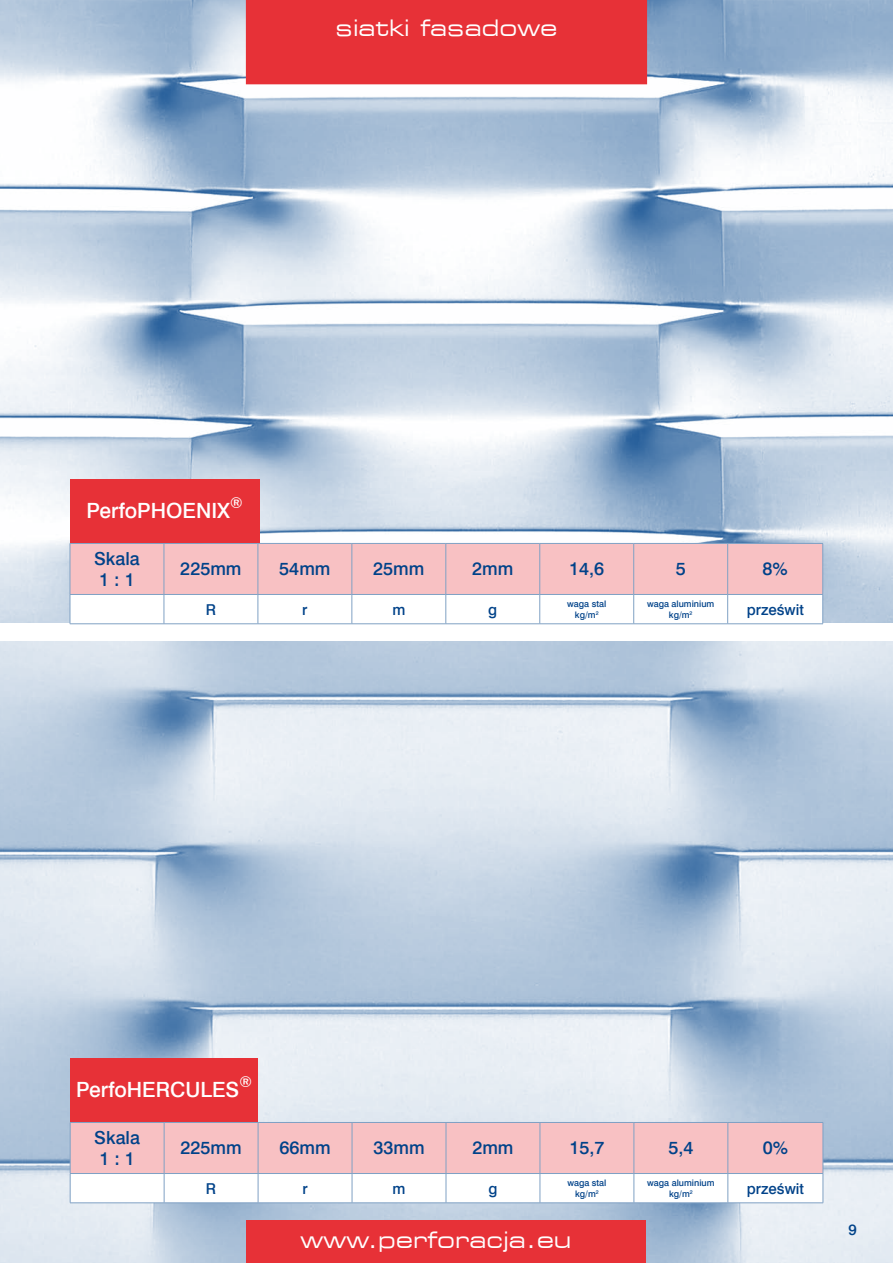
<style>
.page{position:relative;width:893px;height:1263px;background:#fff}
.page>*{position:absolute;margin:0;border:0;box-sizing:border-box;transform-origin:0 0}
.t1{font:22.5px "Square 721 Ex EU";color:#fff}
.t2{font:21px "Swis 721 Md EU";color:#fff}
.t3{font:18px/21.6px "Swis 721 Md EU";color:#004289}
.t4{font:15px "Swis 721 Md EU";color:#004289}
.t5{font:15px "Swis 721 Md EU";color:#fff}
.t6{font:9px/10.8px "Swis 721 Md EU";color:#004289;text-align:center}
</style>
<div class="page">
<img style="left:0;top:0;width:893px;height:1263px">
<div style="left:0;top:623px;width:893px;height:17px;background:#fff"></div>
<div style="left:70px;top:1058px;width:188px;height:63px;background:#e73137"></div>
<svg style="left:70px;top:543px;width:753px;height:81px"></svg>
<svg style="left:70px;top:1122px;width:754px;height:81px"></svg>
<div style="left:246px;top:0;width:401px;height:84px;background:#e73137"></div>
<div style="left:247px;top:1220px;width:399px;height:43px;background:#e73137"></div>
<div style="left:70px;top:479px;width:189px;height:64px;background:#e73137"></div>
<p class="t1" style="left:335px;top:14px;width:224px">siatki fasadowe</p>
<p class="t5" style="left:230px;top:493px;width:14px">®</p>
<p class="t2" style="left:86px;top:498px;width:145px">PerfoPHOENIX</p>
<p class="t3" style="left:94px;top:548px;width:47px">Skala<br>1 : 1</p>
<p class="t3" style="left:180px;top:559px;width:63px">225mm</p>
<p class="t3" style="left:279px;top:559px;width:53px">54mm</p>
<p class="t3" style="left:373px;top:559px;width:53px">25mm</p>
<p class="t3" style="left:472px;top:559px;width:43px">2mm</p>
<p class="t3" style="left:569px;top:559px;width:37px">14,6</p>
<p class="t3" style="left:676px;top:559px;width:12px">5</p>
<p class="t3" style="left:762px;top:559px;width:27px">8%</p>
<p class="t4" style="left:206px;top:600px;width:12px">R</p>
<p class="t4" style="left:302px;top:600px;width:7px">r</p>
<p class="t4" style="left:392px;top:600px;width:14px">m</p>
<p class="t4" style="left:488px;top:600px;width:11px">g</p>
<p class="t6" style="left:567px;top:599px;width:41px">waga stal kg/m<sup>2</sup></p>
<p class="t6" style="left:647px;top:599px;width:69px">waga aluminium kg/m<sup>2</sup></p>
<p class="t4" style="left:747px;top:600px;width:59px">prześwit</p>
<p class="t5" style="left:239px;top:1072px;width:14px">®</p>
<p class="t2" style="left:76px;top:1077px;width:165px">PerfoHERCULES</p>
<p class="t3" style="left:94px;top:1127px;width:47px">Skala<br>1 : 1</p>
<p class="t3" style="left:180px;top:1138px;width:63px">225mm</p>
<p class="t3" style="left:279px;top:1138px;width:53px">66mm</p>
<p class="t3" style="left:373px;top:1138px;width:53px">33mm</p>
<p class="t3" style="left:472px;top:1138px;width:43px">2mm</p>
<p class="t3" style="left:569px;top:1138px;width:37px">15,7</p>
<p class="t3" style="left:668px;top:1138px;width:27px">5,4</p>
<p class="t3" style="left:763px;top:1138px;width:27px">0%</p>
<p class="t4" style="left:206px;top:1179px;width:12px">R</p>
<p class="t4" style="left:302px;top:1179px;width:7px">r</p>
<p class="t4" style="left:393px;top:1179px;width:14px">m</p>
<p class="t4" style="left:488px;top:1179px;width:11px">g</p>
<p class="t6" style="left:567px;top:1178px;width:41px">waga stal kg/m<sup>2</sup></p>
<p class="t6" style="left:647px;top:1178px;width:69px">waga aluminium kg/m<sup>2</sup></p>
<p class="t4" style="left:747px;top:1179px;width:59px">prześwit</p>
<p class="t1" style="left:301px;top:1226px;width:272px">www.perforacja.eu</p>
<p class="t4" style="left:848px;top:1221px;width:10px">9</p>
</div>
